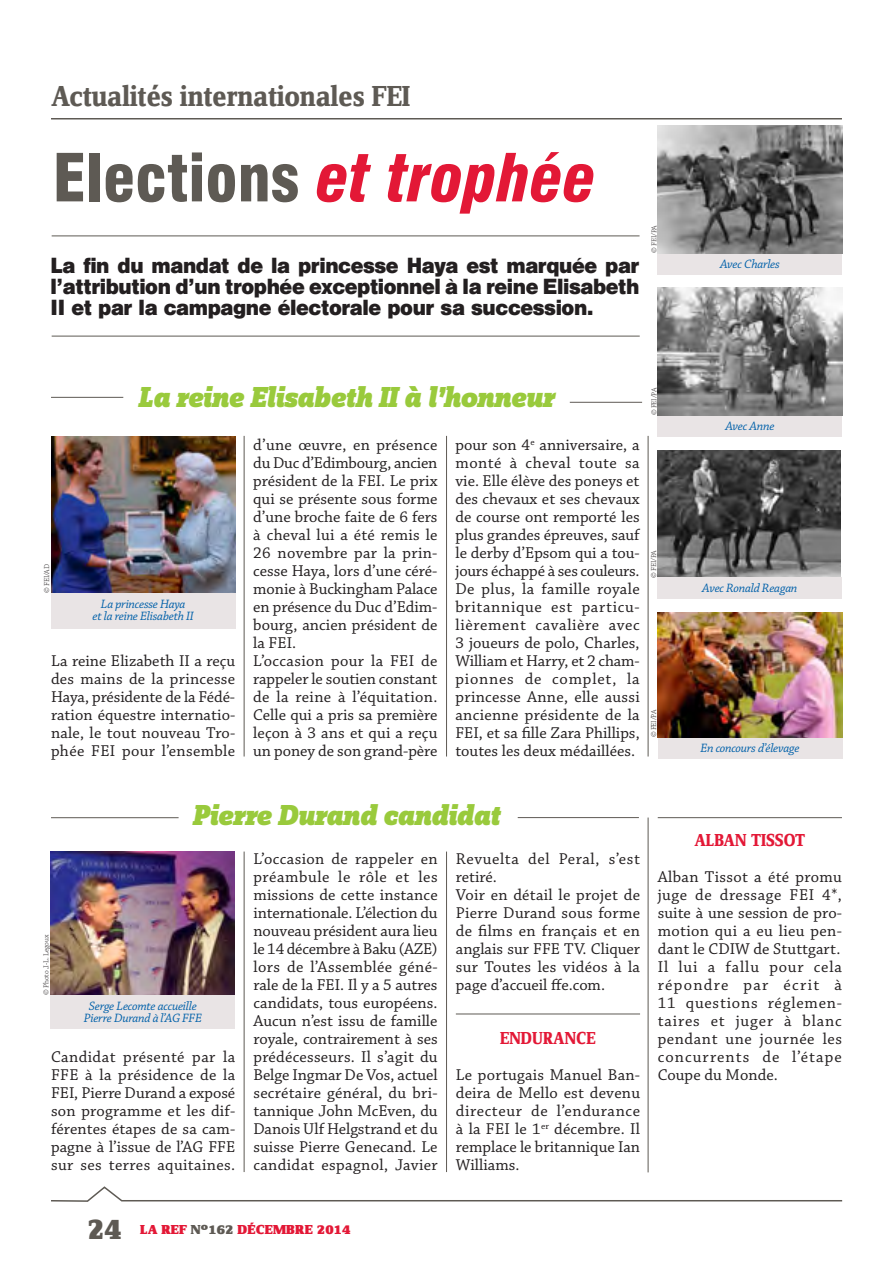
<style>
.page{position:relative;width:893px;height:1263px;background:#fff}
.page>*{position:absolute;margin:0;border:0;box-sizing:border-box;transform-origin:0 0}
.t1{font:900 condensed 64.5px "Swiss 721 BT";color:#5e5a54}
.t2{font:italic 900 30px "Zine Slab Dis";letter-spacing:-.02em;color:#99ca3c}
.t3{font:30px "Zine Serif Dis Bold Roman Tf";letter-spacing:-.01em;color:#5e5a54}
.t4{font:30px "Zine Serif Dis Black Roman Tf";color:#5e5a54}
.t5{font:19.5px/21px "Swiss 721 BT Black No 2";letter-spacing:-.02em;color:#231f20;text-align:justify}
.t6{font:18px "Zine Serif Dis Bold Roman Tf";color:#e31836}
.t7{font:16.5px/18px "Chaparral Pro";letter-spacing:.005em;color:#231f20;text-align:justify}
.t8{font:13.5px "Zine Serif Dis Black Roman Tf";letter-spacing:.01em;color:#e31836;scale:1.1 1}
.t9{font:italic 12.75px/12px "Chaparral Pro";letter-spacing:-.02em;color:#0060a9;text-align:center}
.t10{font:300 7.5px "Chaparral Pro";letter-spacing:-.02em;color:#231f20}
.s1{font-style:italic;color:#e31836}
.s2{color:#5e5a54}
</style>
<div class="page">
<svg style="left:51px;top:1186px;width:792px;height:16px"></svg>
<hr style="left:51px;top:118px;width:791px;height:1px;background:#5e5a54">
<hr style="left:52px;top:235px;width:587px;height:1px;background:#5e5a54">
<hr style="left:52px;top:336px;width:588px;height:1px;background:#5e5a54">
<hr style="left:244px;top:436px;width:1px;height:320px;background:#5e5a54">
<hr style="left:244px;top:851px;width:1px;height:321px;background:#5e5a54">
<hr style="left:648px;top:436px;width:1px;height:320px;background:#5e5a54">
<hr style="left:648px;top:817px;width:1px;height:355px;background:#5e5a54">
<hr style="left:446px;top:436px;width:1px;height:320px;background:#5e5a54">
<hr style="left:446px;top:851px;width:1px;height:321px;background:#5e5a54">
<img style="left:51px;top:436px;width:184px;height:157px">
<div style="left:51px;top:593px;width:184px;height:35px;background:#e9e4e5"></div>
<div style="left:658px;top:737px;width:184px;height:22px;background:#e9e4e5"></div>
<img style="left:658px;top:612px;width:184px;height:126px">
<div style="left:658px;top:253px;width:184px;height:21px;background:#e9e4e5"></div>
<img style="left:658px;top:125px;width:184px;height:128px">
<div style="left:658px;top:415px;width:184px;height:22px;background:#e9e4e5"></div>
<img style="left:658px;top:288px;width:184px;height:127px">
<img style="left:658px;top:450px;width:183px;height:128px">
<div style="left:658px;top:578px;width:184px;height:21px;background:#e9e4e5"></div>
<img style="left:51px;top:851px;width:184px;height:144px">
<div style="left:51px;top:995px;width:184px;height:33px;background:#e9e4e5"></div>
<hr style="left:456px;top:1013px;width:184px;height:1px;background:#5e5a54">
<hr style="left:658px;top:817px;width:184px;height:1px;background:#5e5a54">
<hr style="left:570px;top:402px;width:72px;height:1px;background:#5e5a54">
<hr style="left:51px;top:397px;width:72px;height:1px;background:#5e5a54">
<hr style="left:518px;top:817px;width:121px;height:1px;background:#5e5a54">
<hr style="left:51px;top:817px;width:128px;height:1px;background:#5e5a54">
<h2 class="t3" style="left:51px;top:85px;width:361px">Actualités internationales FEI</h2>
<h1 class="t1" style="left:53px;top:151px;width:545px">Elections <span class="s1">et trophée</span></h1>
<p class="t5" style="left:51px;top:256px;width:590px">La fin du mandat de la princesse Haya est marquée par l’attribution d’un trophée exceptionnel à la reine Elisabeth II et par la campagne électorale pour sa succession.</p>
<p class="t10" style="left:651px;top:253px;width:29px;rotate:-90deg">© FEI/PA</p>
<p class="t9" style="left:720px;top:259px;width:61px">Avec Charles</p>
<h2 class="t2" style="left:138px;top:386px;width:417px">La reine Elisabeth II à l’honneur</h2>
<p class="t10" style="left:44px;top:593px;width:31px;rotate:-90deg">© FEI/AD</p>
<p class="t9" style="left:92px;top:599px;width:103px">La princesse Haya<br>et la reine Elisabeth II</p>
<p class="t7" style="left:51px;top:653px;width:186px">La reine Elizabeth II a reçu des mains de la princesse Haya, présidente de la Fédé&shy;ration équestre internatio&shy;nale, le tout nouveau Tro&shy;phée FEI pour l’ensemble</p>
<p class="t7" style="left:253px;top:437px;width:186px;text-align:left">d’une œuvre, en présence du Duc d’Edimbourg, ancien président de la FEI. Le prix qui se présente sous forme d’une broche faite de 6 fers à cheval lui a été remis le<br>26 novembre par la prin&shy;cesse Haya, lors d’une céré&shy;monie à Buckingham Palace en présence du Duc d’Edim&shy;bourg, ancien président de la FEI.<br>L’occasion pour la FEI de rappeler le soutien constant de la reine à l’équitation.<br>Celle qui a pris sa première leçon à 3 ans et qui a reçu un poney de son grand-père</p>
<p class="t7" style="left:455px;top:437px;width:186px">pour son 4<sup>e</sup> anniversaire, a monté à cheval toute sa vie. Elle élève des poneys et des chevaux et ses chevaux de course ont remporté les plus grandes épreuves, sauf le derby d’Epsom qui a tou&shy;jours échappé à ses couleurs.<br>De plus, la famille royale britannique est particu&shy;lièrement cavalière avec 3 joueurs de polo, Charles, William et Harry, et 2 cham&shy;pionnes de complet, la princesse Anne, elle aussi ancienne présidente de la FEI, et sa fille Zara Phillips, toutes les deux médaillées.</p>
<p class="t10" style="left:651px;top:415px;width:29px;rotate:-90deg">© FEI/PA</p>
<p class="t10" style="left:651px;top:578px;width:29px;rotate:-90deg">© FEI/PA</p>
<p class="t10" style="left:651px;top:737px;width:29px;rotate:-90deg">© FEI/PA</p>
<p class="t9" style="left:725px;top:421px;width:51px">Avec Anne</p>
<p class="t9" style="left:702px;top:583px;width:97px">Avec Ronald Reagan</p>
<p class="t9" style="left:700px;top:743px;width:101px">En concours d’élevage</p>
<h2 class="t2" style="left:192px;top:804px;width:308px">Pierre Durand candidat</h2>
<p class="t10" style="left:43px;top:995px;width:62px;rotate:-90deg">© Photo J.-L. Legoux</p>
<p class="t9" style="left:84px;top:1001px;width:120px">Serge Lecomte accueille<br>Pierre Durand à l’AG FFE</p>
<p class="t7" style="left:51px;top:1049px;width:186px">Candidat présenté par la FFE à la présidence de la FEI, Pierre Durand a exposé son programme et les dif&shy;férentes étapes de sa cam&shy;pagne à l’issue de l’AG FFE sur ses terres aquitaines.</p>
<p class="t7" style="left:253px;top:851px;width:186px">L’occasion de rappeler en préambule le rôle et les missions de cette instance internationale. L’élection du nouveau président aura lieu le 14 décembre à Baku (AZE) lors de l’Assemblée géné&shy;rale de la FEI. Il y a 5 autres candidats, tous européens.<br>Aucun n’est issu de famille royale, contrairement à ses prédécesseurs. Il s’agit du Belge Ingmar De Vos, actuel secrétaire général, du bri&shy;tannique John McEven, du Danois Ulf Helgstrand et du suisse Pierre Genecand. Le candidat espagnol, Javier</p>
<p class="t7" style="left:456px;top:851px;width:186px;text-align:left">Revuelta del Peral, s’est retiré.<br>Voir en détail le projet de<br>Pierre Durand sous forme de films en français et en anglais sur FFE TV. Cliquer sur Toutes les vidéos à la page d’accueil ffe.com.</p>
<p class="t6" style="left:500px;top:1031px;width:97px">ENDURANCE</p>
<p class="t7" style="left:456px;top:1067px;width:186px">Le portugais Manuel Ban&shy;deira de Mello est devenu directeur de l’endurance à la FEI le 1<sup>er</sup> décembre. Il remplace le britannique Ian Williams.</p>
<p class="t6" style="left:694px;top:833px;width:112px">ALBAN TISSOT</p>
<p class="t7" style="left:658px;top:869px;width:186px">Alban Tissot a été promu juge de dressage FEI 4*, suite à une session de pro&shy;motion qui a eu lieu pen&shy;dant le CDIW de Stuttgart.<br>Il lui a fallu pour cela répondre par écrit à 11 questions réglemen&shy;taires et juger à blanc pendant une journée les concurrents de l’étape Coupe du Monde.</p>
<h2 class="t4" style="left:88px;top:1219px;width:35px">24</h2>
<p class="t8" style="left:140px;top:1225px;width:193px">LA REF <span class="s2">N°162</span> DÉCEMBRE 2014</p>
</div>
